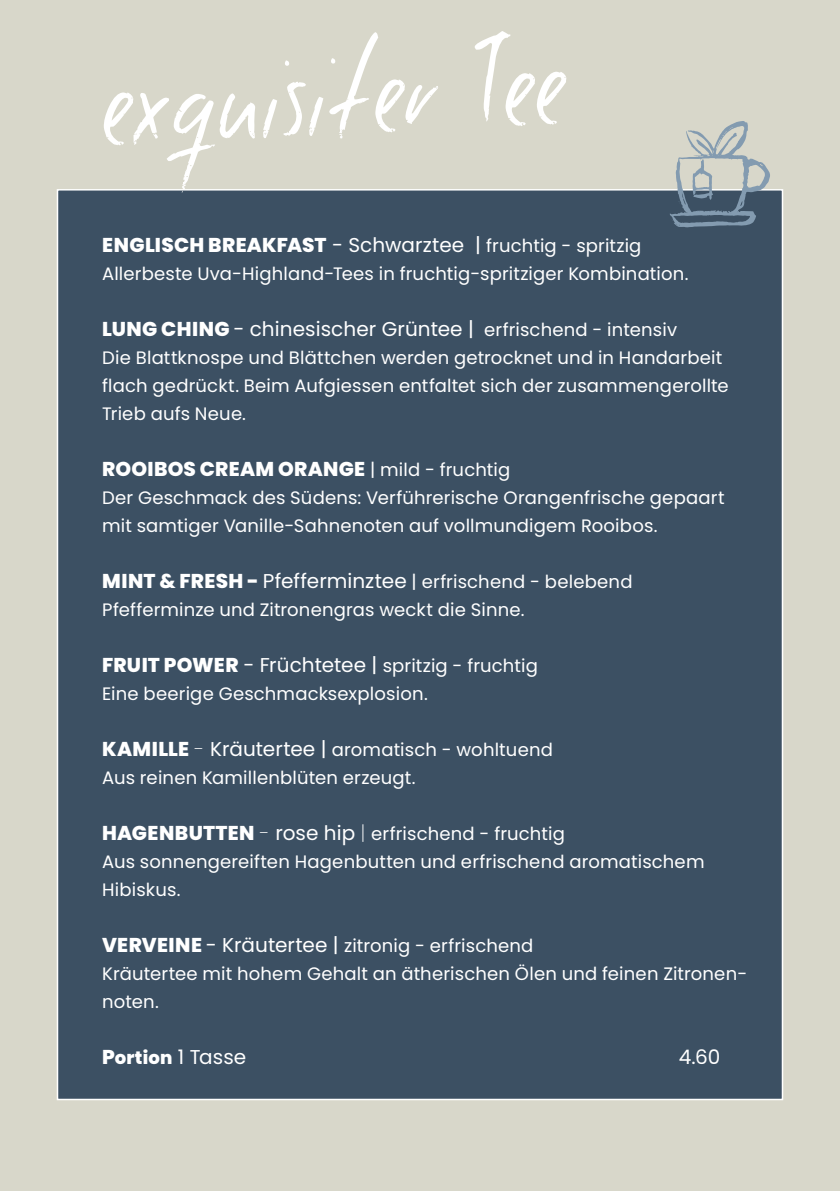
<style>
.page{position:relative;width:840px;height:1191px;background:#fff}
.page>*{position:absolute;margin:0;border:0;box-sizing:border-box;transform-origin:0 0}
.t1{font:120px "Good Foot";color:#fff}
.t2{font:800 20px "Poppins";letter-spacing:.015em;color:#fff}
.t3{font:20px "Poppins";letter-spacing:.005em;color:#fff}
.t4{font:18px/28px "Poppins";letter-spacing:.01em;color:#fff}
.t5{font:800 18px "Poppins";letter-spacing:.015em;color:#fff}
.s1{font-weight:400}
.s2{font-weight:400;font-size:18px}
.s3{font-weight:800}
.s4{font-size:18px}
.s5{font-weight:800;font-size:20px}
.s6{font-size:20px}
.s7{font-weight:200;font-size:20px}
.s8{font-weight:400;font-size:20px}
</style>
<div class="page">
<div style="left:0;top:0;width:839px;height:1191px;background:#d8d7ca"></div>
<div style="left:57px;top:189px;width:725px;height:911px;background:#3c5063;border:2px solid #fff"></div>
<svg style="left:669px;top:121px;width:100px;height:106px"></svg>
<h1 class="t1" style="left:96px;top:31px;width:468px;rotate:-3deg">exquisiter Tee</h1>
<p class="t2" style="left:102px;top:233px;width:540px">ENGLISCH BREAKFAST <span class="s1">- Schwarztee |</span> <span class="s2">fruchtig - spritzig</span></p>
<p class="t4" style="left:102px;top:259px;width:587px">Allerbeste Uva-Highland-Tees in fruchtig-spritziger Kombination.</p>
<p class="t3" style="left:102px;top:317px;width:576px"><span class="s3">LUNG CHING</span> - chinesischer Grüntee | <span class="s4">erfrischend - intensiv</span></p>
<p class="t4" style="left:102px;top:343px;width:627px">Die Blattknospe und Blättchen werden getrocknet und in Handarbeit flach gedrückt. Beim Aufgiessen entfaltet sich der zusammengerollte<br>Trieb aufs Neue.</p>
<p class="t2" style="left:102px;top:457px;width:409px">ROOIBOS CREAM ORANGE <span class="s2">| mild - fruchtig</span></p>
<p class="t4" style="left:102px;top:483px;width:623px">Der Geschmack des Südens: Verführerische Orangenfrische gepaart mit samtiger Vanille-Sahnenoten auf vollmundigem Rooibos.</p>
<p class="t4" style="left:102px;top:567px;width:531px"><span class="s5">MINT &amp; FRESH -</span> <span class="s6">Pfefferminztee</span> | erfrischend - belebend<br>Pfefferminze und Zitronengras weckt die Sinne.</p>
<p class="t4" style="left:102px;top:651px;width:437px"><span class="s5">FRUIT POWER</span> <span class="s6">- Früchtetee |</span> spritzig - fruchtig<br>Eine beerige Geschmacksexplosion.</p>
<p class="t4" style="left:102px;top:735px;width:452px"><span class="s5">KAMILLE</span> <span class="s7">-</span> <span class="s6">Kräutertee |</span> aromatisch - wohltuend<br>Aus reinen Kamillenblüten erzeugt.</p>
<p class="t4" style="left:102px;top:819px;width:603px"><span class="s5">HAGENBUTTEN</span> <span class="s7">-</span> <span class="s6">rose hip</span> <span class="s7">|</span> erfrischend - fruchtig<br>Aus sonnengereiften Hagenbutten und erfrischend aromatischem<br>Hibiskus.</p>
<p class="t4" style="left:102px;top:931px;width:646px"><span class="s5">VERVEINE</span> <span class="s6">- Kräutertee |</span> zitronig - erfrischend<br>Kräutertee mit hohem Gehalt an ätherischen Ölen und feinen Zitronen&shy;noten.</p>
<p class="t5" style="left:102px;top:1047px;width:146px"><span class="s6">P</span>ortion <span class="s8">1 Tasse</span></p>
<p class="t3" style="left:678px;top:1045px;width:43px">4.60</p>
</div>
